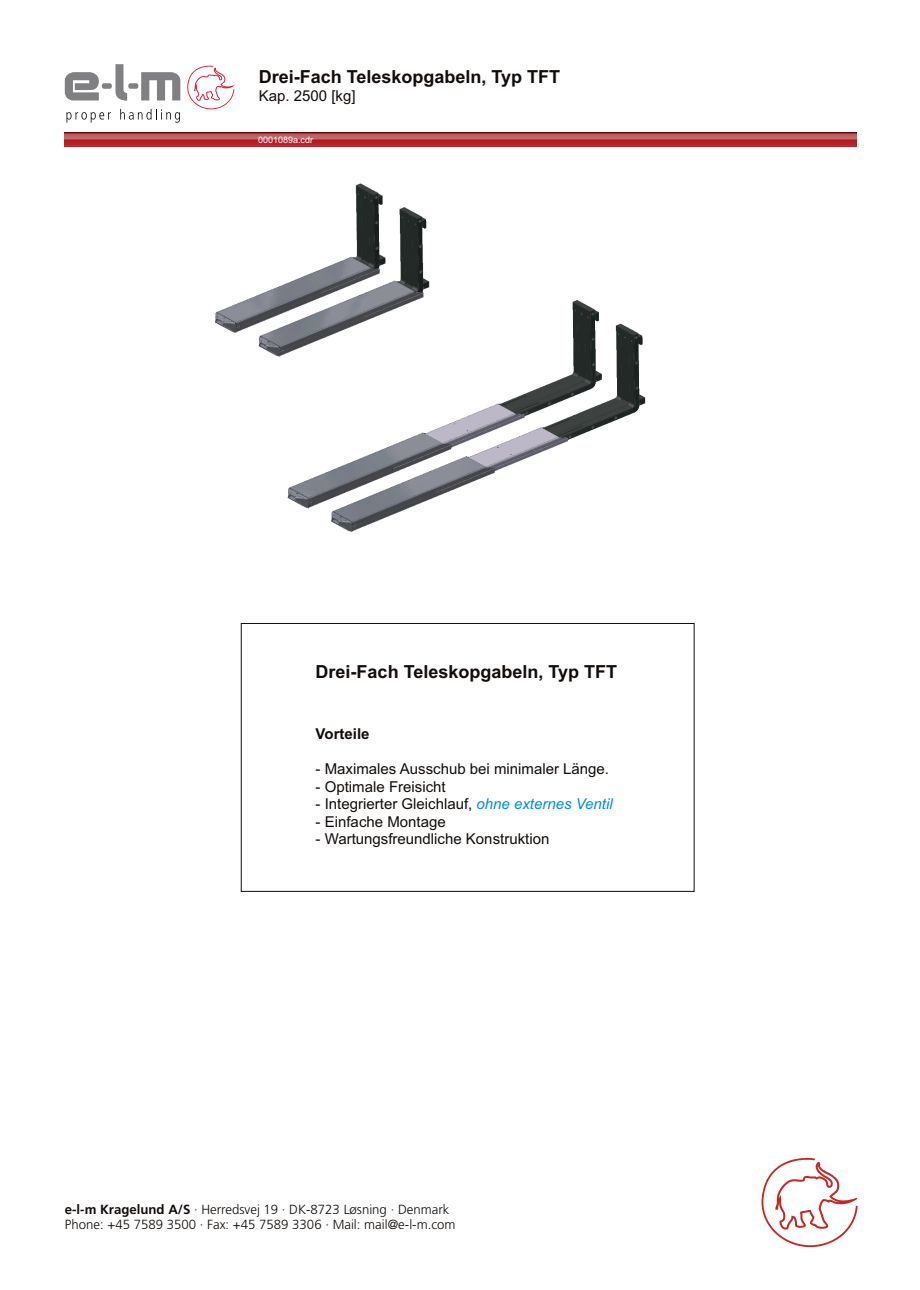
<style>
.page{position:relative;width:920px;height:1290px;background:#fff}
.page>*{position:absolute;margin:0;border:0;box-sizing:border-box;transform-origin:0 0}
.t1{font:700 18px "Arial";color:#120d0a}
.t2{font:15px "Arial";color:#120d0a}
.t3{font:700 15px "Arial";color:#120d0a}
.t4{font:300 13.2px/15.3px "Frutiger LT Com";color:#120d0a}
.t5{font:9px "Arial";color:#fff}
.s1{font-style:italic;color:#008cdb}
.s2{font-style:inherit}
</style>
<div class="page">
<svg style="left:187px;top:65px;width:47px;height:45px"></svg>
<div style="left:102px;top:83px;width:10px;height:6px;background:#808083;border-radius:2px"></div>
<div style="left:128px;top:83px;width:10px;height:6px;background:#808083;border-radius:2px"></div>
<svg style="left:66px;top:112px;width:45px;height:11px"></svg>
<svg style="left:120px;top:109px;width:60px;height:14px"></svg>
<svg style="left:65px;top:72px;width:34px;height:28px"></svg>
<svg style="left:141px;top:72px;width:39px;height:28px"></svg>
<svg style="left:115px;top:64px;width:12px;height:37px"></svg>
<img style="left:65px;top:132px;width:792px;height:14px">
<svg style="left:761px;top:1157px;width:97px;height:91px"></svg>
<img style="left:287px;top:300px;width:359px;height:232px">
<svg style="left:241px;top:623px;width:453px;height:269px"></svg>
<img style="left:214px;top:183px;width:237px;height:230px">
<p class="t1" style="left:259px;top:70px;width:303px">Drei-Fach Teleskopgabeln, Typ TFT</p>
<p class="t2" style="left:259px;top:90px;width:98px">Kap. 2500 [kg]</p>
<p class="t5" style="left:258px;top:136px;width:57px">0001089a.cdr</p>
<p class="t1" style="left:316px;top:665px;width:303px">Drei-Fach Teleskopgabeln, Typ TFT</p>
<p class="t3" style="left:316px;top:728px;width:55px">Vorteile</p>
<p class="t2" style="left:316px;top:763px;width:295px">- Maximales Ausschub bei minimaler Länge.</p>
<p class="t2" style="left:316px;top:781px;width:132px">- Optimale Freisicht</p>
<p class="t2" style="left:316px;top:798px;width:299px">- Integrierter Gleichlauf, <span class="s1">ohne externes Ventil</span></p>
<p class="t2" style="left:316px;top:816px;width:132px">- Einfache Montage</p>
<p class="t2" style="left:316px;top:833px;width:235px">- Wartungsfreundliche Konstruktion</p>
<p class="t4" style="left:65px;top:1203px;width:392px"><span class="s2">e-l-m Kragelund A/S</span> · Herredsvej 19 · DK-8723 Løsning · Denmark<br>Phone: +45 7589 3500 · Fax: +45 7589 3306 · Mail: mail@e-l-m.com</p>
</div>
